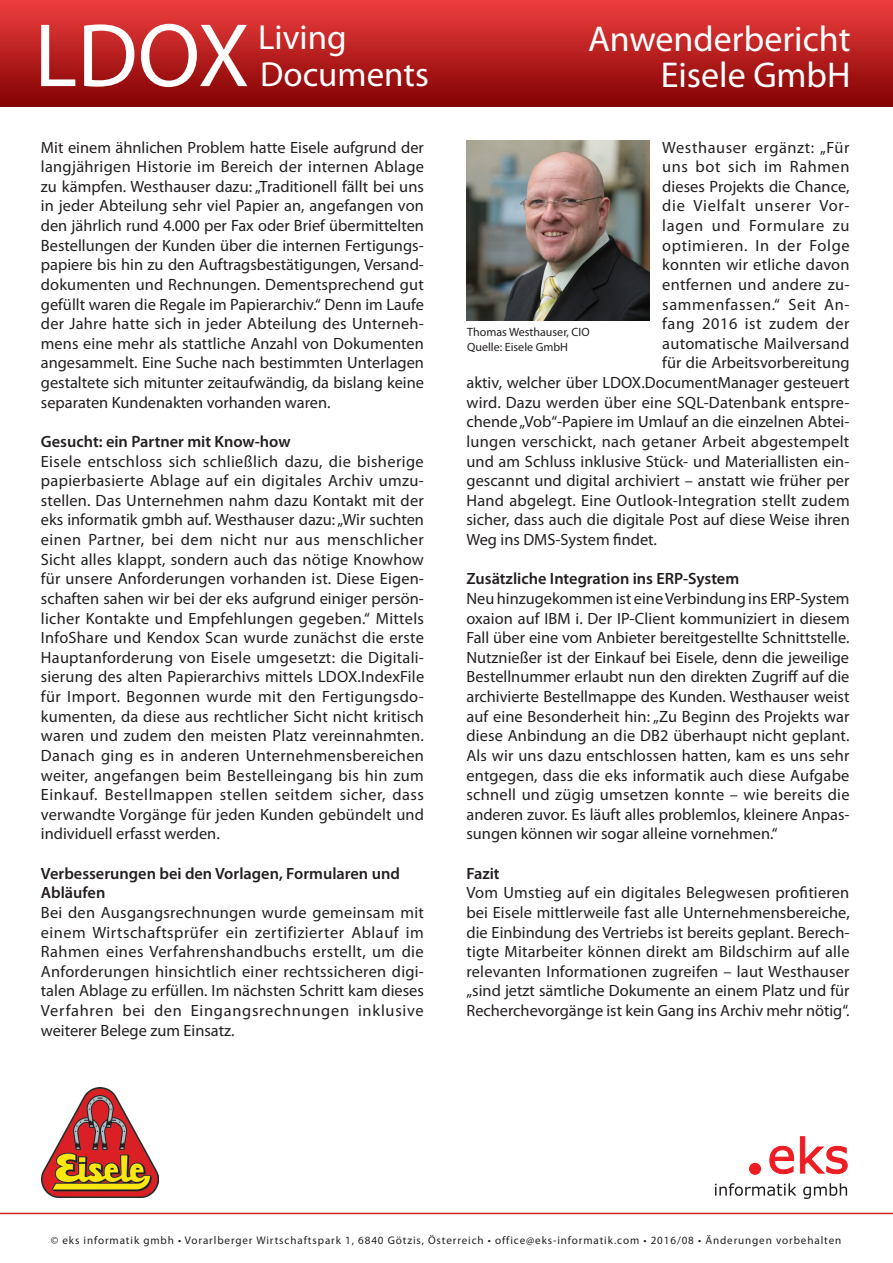
<style>
.page{position:relative;width:893px;height:1263px;background:#fff}
.page>*{position:absolute;margin:0;border:0;box-sizing:border-box;transform-origin:0 0}
.t1{font:90.75px "Myriad Pro";color:#fff}
.t2{font:36px/36px "Myriad Pro";color:#fff;text-align:right}
.t3{font:34.95px "Myriad Pro";color:#fff}
.Standardtext{font:16.35px/19.6px "Myriad Pro";letter-spacing:.005em;color:#231f20;text-align:justify}
.Standardtext-2{font:600 16.35px "Myriad Pro";color:#231f20}
.Standardtext-3{font:16.35px "Myriad Pro";letter-spacing:.04em;color:#231f20}
.Standardtext-4{font:16.35px "Myriad Pro";letter-spacing:.035em;color:#231f20}
.Standardtext-5{font:16.35px "Myriad Pro";letter-spacing:.045em;color:#231f20}
.Standardtext-6{font:16.35px "Myriad Pro";letter-spacing:.03em;color:#231f20}
.t4{font:12px "Myriad Pro";color:#231f20}
.t5{font:11.1px "Myriad Pro";letter-spacing:.08em;color:#231f20}
</style>
<div class="page">
<hr style="left:0;top:1213px;width:893px;height:1px;background:#d1232a">
<svg style="left:769px;top:1136px;width:79px;height:38px"></svg>
<div style="left:750px;top:1163px;width:10px;height:11px;background:#ee1d23;border-radius:50%"></div>
<div style="left:749px;top:1163px;width:12px;height:12px;border:1px solid #ee1d23;border-radius:50%"></div>
<svg style="left:715px;top:1183px;width:81px;height:13px"></svg>
<svg style="left:803px;top:1183px;width:44px;height:16px"></svg>
<img style="left:0;top:0;width:893px;height:106px">
<img style="left:42px;top:1088px;width:117px;height:110px">
<img style="left:466px;top:141px;width:183px;height:179px">
<h1 class="t1" style="left:34px;top:0;width:217px">LDOX</h1>
<h3 class="t3" style="left:258px;top:16px;width:90px">Living</h3>
<h3 class="t3" style="left:260px;top:53px;width:170px">Documents</h3>
<p class="Standardtext" style="left:41px;top:137px;width:385px">Mit einem ähnlichen Problem hatte Eisele aufgrund der langjährigen Historie im Bereich der internen Ablage zu kämpfen. Westhauser dazu: „Traditionell fällt bei uns in jeder Abteilung sehr viel Papier an, angefangen von den jährlich rund 4.000 per Fax oder Brief übermittelten Bestellungen der Kunden über die internen Fertigungs&shy;papiere bis hin zu den Auftragsbestätigungen, Versand&shy;dokumenten und Rechnungen. Dementsprechend gut gefüllt waren die Regale im Papierarchiv.“ Denn im Laufe der Jahre hatte sich in jeder Abteilung des Unterneh&shy;mens eine mehr als stattliche Anzahl von Dokumenten angesammelt. Eine Suche nach bestimmten Unterlagen gestaltete sich mitunter zeitaufwändig, da bislang keine separaten Kundenakten vorhanden waren.</p>
<p class="Standardtext-2" style="left:41px;top:431px;width:251px">Gesucht: ein Partner mit Know-how</p>
<p class="Standardtext" style="left:41px;top:451px;width:385px">Eisele entschloss sich schließlich dazu, die bisherige papierbasierte Ablage auf ein digitales Archiv umzu&shy;stellen. Das Unternehmen nahm dazu Kontakt mit der eks informatik gmbh auf. Westhauser dazu: „Wir suchten einen Partner, bei dem nicht nur aus menschlicher Sicht alles klappt, sondern auch das nötige Knowhow für unsere Anforderungen vorhanden ist. Diese Eigen&shy;schaften sahen wir bei der eks aufgrund einiger persön&shy;licher Kontakte und Empfehlungen gegeben.“ Mittels InfoShare und Kendox Scan wurde zunächst die erste Hauptanforderung von Eisele umgesetzt: die Digitali&shy;sierung des alten Papierarchivs mittels LDOX.IndexFile für Import. Begonnen wurde mit den Fertigungsdo&shy;kumenten, da diese aus rechtlicher Sicht nicht kritisch waren und zudem den meisten Platz vereinnahmten.<br>Danach ging es in anderen Unternehmensbereichen weiter, angefangen beim Bestelleingang bis hin zum Einkauf. Bestellmappen stellen seitdem sicher, dass verwandte Vorgänge für jeden Kunden gebündelt und individuell erfasst werden.</p>
<p class="Standardtext-2" style="left:41px;top:863px;width:360px">Verbesserungen bei den Vorlagen, Formularen und</p>
<p class="Standardtext-2" style="left:41px;top:882px;width:66px">Abläufen</p>
<p class="Standardtext" style="left:41px;top:902px;width:385px">Bei den Ausgangsrechnungen wurde gemeinsam mit einem Wirtschaftsprüfer ein zertifizierter Ablauf im Rahmen eines Verfahrenshandbuchs erstellt, um die Anforderungen hinsichtlich einer rechtssicheren digi&shy;talen Ablage zu erfüllen. Im nächsten Schritt kam dieses Verfahren bei den Eingangsrechnungen inklusive weiterer Belege zum Einsatz.</p>
<p class="t2" style="left:588px;top:21px;width:264px">Anwenderbericht<br>Eisele GmbH</p>
<p class="Standardtext-4" style="left:662px;top:137px;width:189px">Westhauser ergänzt: „Für</p>
<p class="Standardtext-4" style="left:662px;top:157px;width:189px">uns bot sich im Rahmen</p>
<p class="Standardtext" style="left:662px;top:176px;width:189px">dieses Projekts die Chance,</p>
<p class="Standardtext-5" style="left:662px;top:196px;width:189px">die Vielfalt unserer Vor-</p>
<p class="Standardtext-3" style="left:662px;top:215px;width:189px">lagen und Formulare zu</p>
<p class="Standardtext-3" style="left:662px;top:235px;width:189px">optimieren. In der Folge</p>
<p class="Standardtext" style="left:662px;top:255px;width:189px">konnten wir etliche davon</p>
<p class="Standardtext" style="left:662px;top:274px;width:189px">entfernen und andere zu-</p>
<p class="Standardtext-3" style="left:662px;top:294px;width:189px">sammenfassen.“ Seit An-</p>
<p class="Standardtext-6" style="left:662px;top:314px;width:189px">fang 2016 ist zudem der</p>
<p class="Standardtext" style="left:662px;top:333px;width:189px">automatische Mailversand</p>
<p class="Standardtext" style="left:662px;top:353px;width:189px">für die Arbeitsvorbereitung</p>
<p class="Standardtext" style="left:466px;top:372px;width:385px">aktiv, welcher über LDOX.DocumentManager gesteuert</p>
<p class="Standardtext" style="left:466px;top:392px;width:385px">wird. Dazu werden über eine SQL-Datenbank entspre-</p>
<p class="Standardtext" style="left:466px;top:412px;width:385px">chende „Vob“-Papiere im Umlauf an die einzelnen Abtei-</p>
<p class="Standardtext" style="left:466px;top:431px;width:384px">lungen verschickt, nach getaner Arbeit abgestempelt</p>
<p class="Standardtext" style="left:466px;top:451px;width:385px">und am Schluss inklusive Stück- und Materiallisten ein-</p>
<p class="Standardtext" style="left:466px;top:471px;width:384px">gescannt und digital archiviert – anstatt wie früher per</p>
<p class="Standardtext" style="left:466px;top:490px;width:385px">Hand abgelegt. Eine Outlook-Integration stellt zudem</p>
<p class="Standardtext" style="left:466px;top:510px;width:385px">sicher, dass auch die digitale Post auf diese Weise ihren</p>
<p class="Standardtext" style="left:466px;top:529px;width:192px">Weg ins DMS-System findet.</p>
<p class="Standardtext-2" style="left:466px;top:568px;width:274px">Zusätzliche Integration ins ERP-System</p>
<p class="Standardtext" style="left:466px;top:588px;width:385px">Neu hinzugekommen ist eine Verbindung ins ERP-System oxaion auf IBM i. Der IP-Client kommuniziert in diesem Fall über eine vom Anbieter bereitgestellte Schnittstelle.<br>Nutznießer ist der Einkauf bei Eisele, denn die jeweilige Bestellnummer erlaubt nun den direkten Zugriff auf die archivierte Bestellmappe des Kunden. Westhauser weist auf eine Besonderheit hin: „Zu Beginn des Projekts war diese Anbindung an die DB2 überhaupt nicht geplant.<br>Als wir uns dazu entschlossen hatten, kam es uns sehr entgegen, dass die eks informatik auch diese Aufgabe schnell und zügig umsetzen konnte – wie bereits die anderen zuvor. Es läuft alles problemlos, kleinere Anpas&shy;sungen können wir sogar alleine vornehmen.“</p>
<p class="Standardtext-2" style="left:466px;top:863px;width:35px">Fazit</p>
<p class="Standardtext" style="left:466px;top:883px;width:385px">Vom Umstieg auf ein digitales Belegwesen profitieren bei Eisele mittlerweile fast alle Unternehmensbereiche, die Einbindung des Vertriebs ist bereits geplant. Berech&shy;tigte Mitarbeiter können direkt am Bildschirm auf alle relevanten Informationen zugreifen – laut Westhauser „sind jetzt sämtliche Dokumente an einem Platz und für Recherchevorgänge ist kein Gang ins Archiv mehr nötig“.</p>
<p class="t4" style="left:467px;top:325px;width:124px">Thomas Westhauser, CIO</p>
<p class="t4" style="left:467px;top:339px;width:102px">Quelle: Eisele GmbH</p>
<p class="t5" style="left:51px;top:1233px;width:792px">© eks informatik gmbh • Vorarlberger Wirtschaftspark 1, 6840 Götzis, Österreich • office@eks-informatik.com • 2016/08 • Änderungen vorbehalten</p>
</div>
